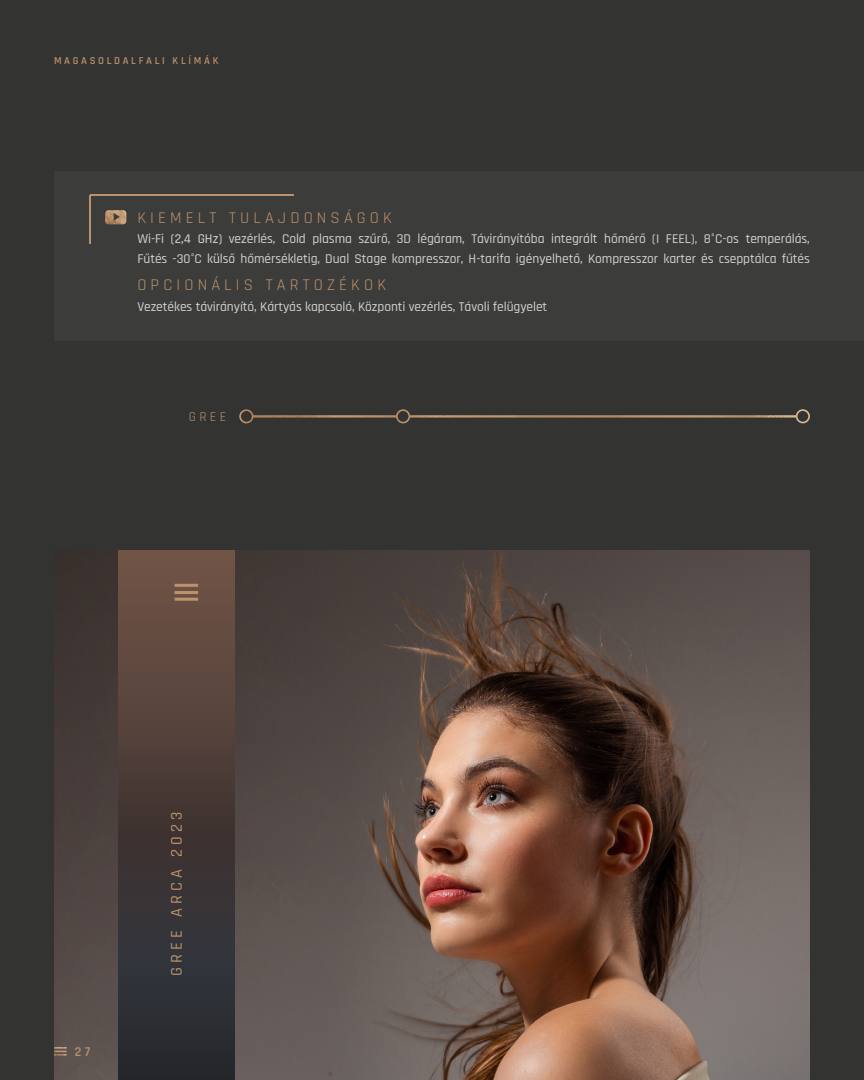
<style>
.page{position:relative;width:864px;height:1080px;background:#fff}
.page>*{position:absolute;margin:0;border:0;box-sizing:border-box;transform-origin:0 0}
.t1{font:16.5px "Rajdhani";letter-spacing:.25em;color:#ba926c}
.t2{font:500 16.5px "Rajdhani";letter-spacing:.25em;color:#ba926c}
.t3{font:500 13.5px "Rajdhani";letter-spacing:-.005em;color:#d4d3d4}
.t4{font:13.5px "Rajdhani";color:#ba926c}
.t5{font:600 13.5px "Rajdhani";color:#ba926c}
.t6{font:600 10.65px "Rajdhani";letter-spacing:.25em;color:#ba926c}
.s1{color:#dadada}
</style>
<div class="page">
<div style="left:0;top:0;width:863px;height:1080px;background:#333332"></div>
<div style="left:54px;top:171px;width:809px;height:169px;background:#3c3c3b"></div>
<hr style="left:90px;top:195px;width:203px;height:1px;background:#ba926c">
<hr style="left:90px;top:195px;width:1px;height:48px;background:#ba926c">
<img style="left:105px;top:210px;width:21px;height:14px">
<img style="left:239px;top:409px;width:570px;height:14px">
<img style="left:54px;top:551px;width:755px;height:529px">
<div style="left:119px;top:551px;width:116px;height:529px;background:linear-gradient(to bottom,#6f5142,#1f262f)"></div>
<hr style="left:174px;top:598px;width:24px;height:3px;background:#ba926c">
<hr style="left:174px;top:591px;width:24px;height:3px;background:#ba926c">
<hr style="left:174px;top:584px;width:24px;height:3px;background:#ba926c">
<svg style="left:54px;top:1047px;width:13px;height:9px"></svg>
<p class="t6" style="left:54px;top:54px;width:166px">MAGASOLDALFALI KLÍMÁK</p>
<p class="t1" style="left:137px;top:208px;width:256px">KIEMELT TULAJDONSÁGOK</p>
<p class="t3" style="left:137px;top:231px;width:673px">Wi-Fi <span class="s1">(2,4 GHz)</span> vezérlés, Cold plasma szűrő, 3D légáram, Távirányítóba integrált hőmérő (I FEEL), 8°C-os temperálás,</p>
<p class="t3" style="left:137px;top:251px;width:673px">Fűtés -30°C külső hőmérsékletig, Dual Stage kompresszor, H-tarifa igényelhető, Kompresszor karter és csepptálca fűtés</p>
<p class="t1" style="left:137px;top:276px;width:250px">OPCIONÁLIS TARTOZÉKOK</p>
<p class="t3" style="left:137px;top:299px;width:411px">Vezetékes távirányító, Kártyás kapcsoló, Központi vezérlés, Távoli felügyelet</p>
<p class="t4" style="left:189px;top:409px;width:39px">GREE</p>
<p class="t5" style="left:75px;top:1043px;width:17px">27</p>
<p class="t2" style="left:167px;top:976px;width:165px;rotate:-90deg">GREE ARCA 2023</p>
</div>
